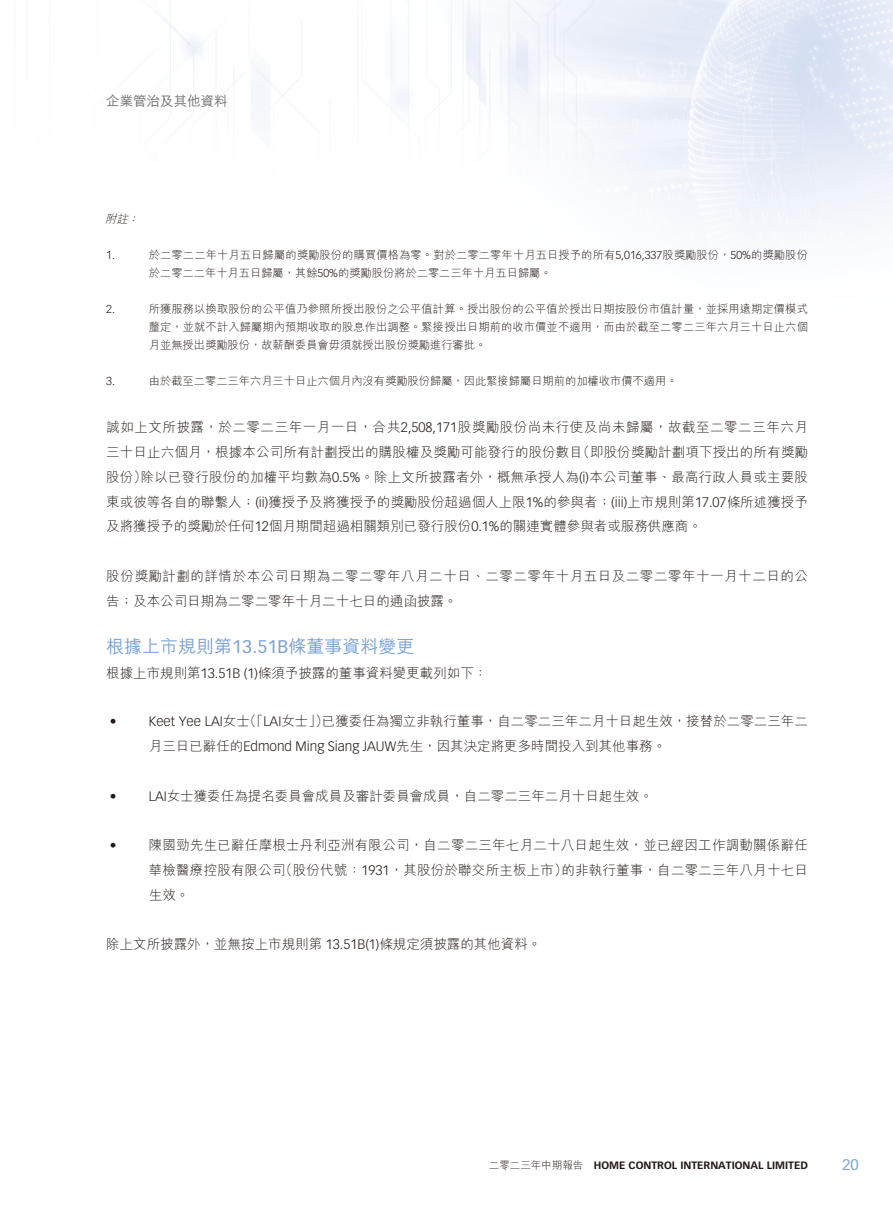
<style>
.page{position:relative;width:893px;height:1212px;background:#fff}
.page>*{position:absolute;margin:0;border:0;box-sizing:border-box;transform-origin:0 0}
.t1{font:18px "M Hei HK Medium E Ten B5 H";color:#7aa2d6}
.t2{font:15px "Vectora LT Std";color:#7aa2d6}
.t3{font:13.5px/24.8px "M Hei HK Light E Ten B5 H";color:#231916;text-align:justify}
.t4{font:13.5px/24.8px "M Hei HK Light E Ten B5 H";letter-spacing:.04em;color:#231916}
.t5{font:13.5px "M Hei HK Medium E Ten B5 H";color:#717171}
.t6{font:11.25px/18px "M Hei HK Light E Ten B5 H";color:#231916}
.t7{font:300 11.25px "Vectora LT Std";color:#231916}
.t8{font:italic 11.25px "M Hei HK Light E Ten B5 H";color:#231916}
.t9{font:700 10.5px "Vectora LT Std";color:#231916}
.s1{font-family:"Vectora LT Std";font-weight:300}
.s2{font-family:"Vectora LT Std"}
.s3{font-family:"M Hei HK Light E Ten B5 H";font-weight:400}
</style>
<div class="page">
<img style="left:161px;top:0;width:732px;height:236px">
<p class="t5" style="left:106px;top:95px;width:123px">企業管治及其他資料</p>
<p class="t8" style="left:105px;top:214px;width:38px">附註：</p>
<p class="t7" style="left:106px;top:249px;width:10px">1.</p>
<p class="t6" style="left:149px;top:247px;width:661px">於二零二二年十月五日歸屬的獎勵股份的購買價格為零。對於二零二零年十月五日授予的所有<span class="s1">5,016,337</span>股獎勵股份，<span class="s1">50%</span>的獎勵股份於二零二二年十月五日歸屬，其餘<span class="s1">50%</span>的獎勵股份將於二零二三年十月五日歸屬。</p>
<p class="t7" style="left:106px;top:303px;width:10px">2.</p>
<p class="t6" style="left:149px;top:301px;width:661px;text-align:justify">所獲服務以換取股份的公平值乃參照所授出股份之公平值計算。授出股份的公平值於授出日期按股份市值計量，並採用遠期定價模式釐定，並就不計入歸屬期內預期收取的股息作出調整。緊接授出日期前的收市價並不適用，而由於截至二零二三年六月三十日止六個月並無授出獎勵股份，故薪酬委員會毋須就授出股份獎勵進行審批。</p>
<p class="t7" style="left:106px;top:375px;width:10px">3.</p>
<p class="t6" style="left:149px;top:373px;width:530px">由於截至二零二三年六月三十日止六個月內沒有獎勵股份歸屬，因此緊接歸屬日期前的加權收市價不適用。</p>
<p class="t3" style="left:106px;top:417px;width:703px">誠如上文所披露，於二零二三年一月一日，合共<span class="s1">2,508,171</span>股獎勵股份尚未行使及尚未歸屬，故截至二零二三年六月三十日止六個月，根據本公司所有計劃授出的購股權及獎勵可能發行的股份數目（即股份獎勵計劃項下授出的所有獎勵股份）除以已發行股份的加權平均數為<span class="s1">0.5%</span>。除上文所披露者外，概無承授人為<span class="s1">(i)</span>本公司董事、最高行政人員或主要股東或彼等各自的聯繫人；<span class="s1">(ii)</span>獲授予及將獲授予的獎勵股份超過個人上限<span class="s1">1%</span>的參與者；<span class="s1">(iii)</span>上市規則第<span class="s1">17.07</span>條所述獲授予及將獲授予的獎勵於任何<span class="s1">12</span>個月期間超過相關類別已發行股份<span class="s1">0.1%</span>的關連實體參與者或服務供應商。</p>
<p class="t4" style="left:106px;top:565px;width:703px">股份獎勵計劃的詳情於本公司日期為二零二零年八月二十日、二零二零年十月五日及二零二零年十一月十二日的公告；及本公司日期為二零二零年十月二十七日的通函披露。</p>
<h1 class="t1" style="left:106px;top:640px;width:310px">根據上市規則第<span class="s2">13.51B</span>條董事資料變更</h1>
<p class="t3" style="left:106px;top:663px;width:383px">根據上市規則第<span class="s1">13.51B (1)</span>條須予披露的董事資料變更載列如下：</p>
<p class="t3" style="left:149px;top:711px;width:661px;text-indent:-39px"><span class="s1">• Keet Yee LAI</span>女士（「<span class="s1">LAI</span>女士」）已獲委任為獨立非執行董事，自二零二三年二月十日起生效，接替於二零二三年二月三日已辭任的<span class="s1">Edmond Ming Siang JAUW</span>先生，因其決定將更多時間投入到其他事務。</p>
<p class="t3" style="left:110px;top:785px;width:545px"><span class="s1">• LAI</span>女士獲委任為提名委員會成員及審計委員會成員，自二零二三年二月十日起生效。</p>
<p class="t3" style="left:149px;top:834px;width:661px;text-indent:-39px"><span class="s1">•</span> 陳國勁先生已辭任摩根士丹利亞洲有限公司，自二零二三年七月二十八日起生效，並已經因工作調動關係辭任華檢醫療控股有限公司（股份代號：<span class="s1">1931</span>，其股份於聯交所主板上市）的非執行董事，自二零二三年八月十七日生效。</p>
<p class="t3" style="left:106px;top:933px;width:437px">除上文所披露外，並無按上市規則第 <span class="s1">13.51B(1)</span>條規定須披露的其他資料。</p>
<p class="t9" style="left:489px;top:1160px;width:321px"><span class="s3">二零二三年中期報告</span> HOME CONTROL INTERNATIONAL LIMITED</p>
<p class="t2" style="left:842px;top:1158px;width:18px">20</p>
</div>
